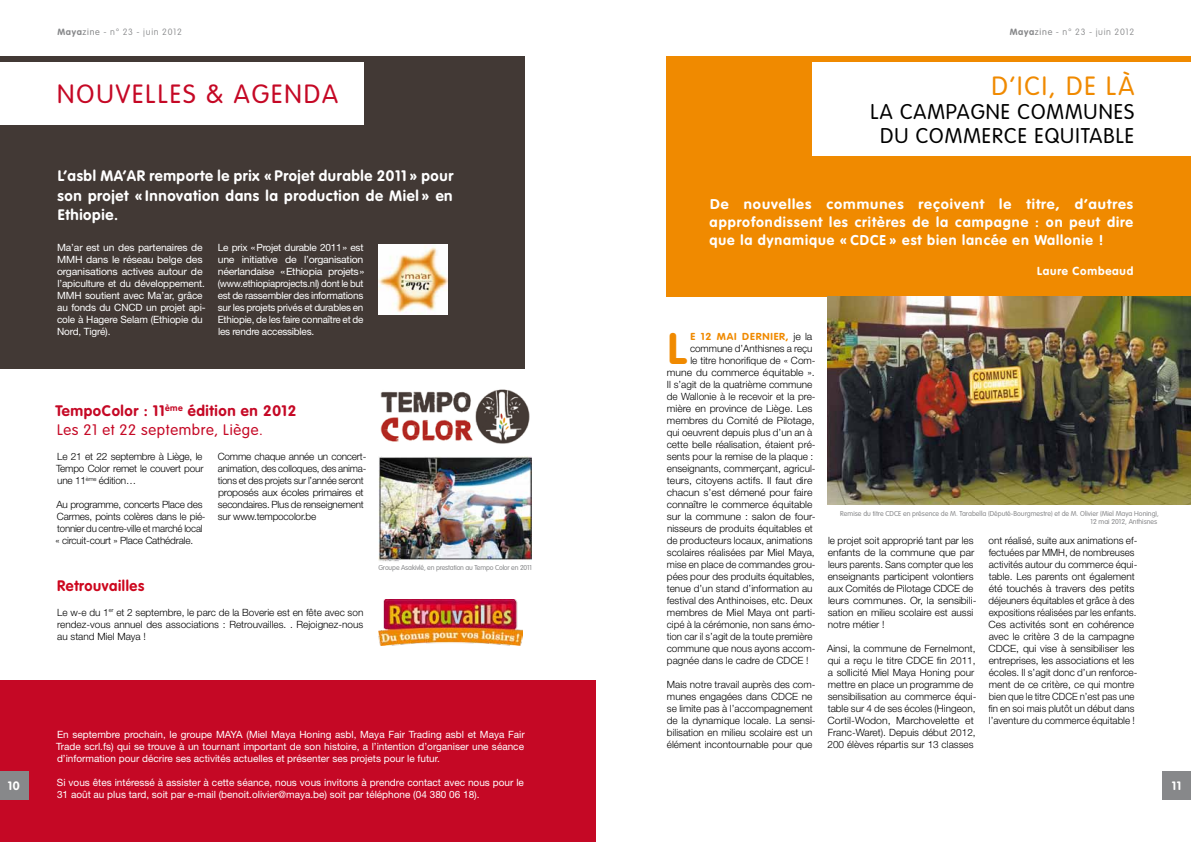
<style>
.page{position:relative;width:1191px;height:842px;background:#fff}
.page>*{position:absolute;margin:0;border:0;box-sizing:border-box;transform-origin:0 0}
.t1{font:700 43.4px "VAG Rounded";color:#f08a00}
.t2{font:300 26px "VAG Rounded";letter-spacing:.075em;color:#c50825}
.t3{font:300 26px "VAG Rounded";color:#f08a00}
.t4{font:300 21px/24px "VAG Rounded";letter-spacing:.05em;color:#000}
.t5{font:700 15px/19.2px "VAG Rounded";letter-spacing:.04em;color:#fff;text-align:justify}
.t6{font:700 15px/19.2px "VAG Rounded";letter-spacing:.04em;color:#c50825}
.t7{font:700 15px "VAG Rounded";letter-spacing:.04em;color:#cd071e}
.t8{font:700 14px/18px "VAG Rounded";letter-spacing:.065em;color:#fff;text-align:justify;scale:1.05 1}
.t9{font:700 12px "VAG Rounded";color:#fff}
.t10{font:700 11.5px "VAG Rounded";letter-spacing:.065em;color:#fff}
.t11{font:300 10px/12px "Helvetica Neue LT Std";color:#000}
.t12{font:10px/12px "Helvetica Neue LT Std";letter-spacing:-.015em;color:#fff}
.t13{font:300 10px/12px "Helvetica Neue LT Std";letter-spacing:-.02em;color:#000}
.t14{font:300 10px "Helvetica Neue LT Std";color:#000;scale:1.04 1}
.t15{font:300 10px "Helvetica Neue LT Std";color:#000;scale:1.05 1}
.t16{font:700 10px "VAG Rounded";color:#f08a00;scale:1.05 1}
.t17{font:100 9px "VAG Rounded";letter-spacing:.075em;color:#87888a}
.t18{font:300 7px/8.4px "VAG Rounded";color:#87888a;text-align:right}
.t19{font:300 7px "VAG Rounded";letter-spacing:-.02em;color:#87888a}
.s1{font-weight:700}
.s2{font-weight:300}
.s3{font-family:"Helvetica Neue LT Std";font-weight:300;color:#000}
</style>
<div class="page">
<div style="left:0;top:681px;width:595px;height:161px;background:#c50825"></div>
<div style="left:666px;top:57px;width:525px;height:240px;background:#f08a00"></div>
<div style="left:813px;top:62px;width:378px;height:94px;background:#fff"></div>
<img style="left:827px;top:297px;width:364px;height:207px">
<div style="left:0;top:57px;width:524px;height:312px;background:#423935"></div>
<div style="left:0;top:62px;width:364px;height:63px;background:#fff"></div>
<img style="left:378px;top:245px;width:70px;height:69px">
<img style="left:380px;top:389px;width:150px;height:55px">
<img style="left:378px;top:456px;width:154px;height:106px">
<img style="left:378px;top:599px;width:144px;height:47px">
<div style="left:0;top:771px;width:28px;height:28px;background:#87888a"></div>
<div style="left:1162px;top:771px;width:29px;height:28px;background:#87888a"></div>
<p class="t9" style="left:8px;top:778px;width:13px">10</p>
<p class="t17" style="left:57px;top:26px;width:126px"><span class="s1">Maya</span><span class="s2">zine</span> - n° 23 - juin 2012</p>
<h2 class="t2" style="left:57px;top:79px;width:282px">NOUVELLES &amp; AGENDA</h2>
<h3 class="t5" style="left:58px;top:167px;width:397px">L’asbl Ma’ar remporte le prix « Projet durable 2011 » pour son projet « Innovation dans la production de Miel » en Ethiopie.</h3>
<p class="t12" style="left:57px;top:241px;width:150px">Ma’ar est un des partenaires de<br>MMH dans le réseau belge des organisations actives autour de l’apiculture et du développement.<br>MMH soutient avec Ma’ar, grâce au fonds du CNCD un projet api&shy;cole à Hagere Selam (Ethiopie du<br>Nord, Tigré).</p>
<p class="t12" style="left:218px;top:241px;width:148px;text-align:justify">Le prix «Projet durable 2011» est une initiative de l’organisation néerlandaise «Ethiopia projets» (www.ethiopiaprojects.nl) dont le but est de rassembler des informations sur les projets privés et durables en Ethiopie, de les faire connaître et de les rendre accessibles.</p>
<h3 class="t6" style="left:56px;top:402px;width:242px">TempoColor : 11<sup>ème</sup> édition en 2012<br><span class="s2">Les 21 et 22 septembre, Liège.</span></h3>
<p class="t11" style="left:56px;top:450px;width:149px;text-align:justify">Le 21 et 22 septembre à Liège, le Tempo Color remet le couvert pour une 11<sup>ème</sup> édition…</p>
<p class="t13" style="left:56px;top:498px;width:152px">Au programme, concerts Place des Carmes, points colères dans le pié&shy;tonnier du centre-ville et marché local « circuit-court » Place Cathédrale.</p>
<p class="t13" style="left:218px;top:450px;width:150px">Comme chaque année un concert&shy;animation, des colloques, des anima&shy;tions et des projets sur l’année seront proposés aux écoles primaires et secondaires. Plus de renseignement sur www.tempocolor.be</p>
<h3 class="t7" style="left:57px;top:577px;width:88px">Retrouvailles</h3>
<p class="t11" style="left:57px;top:606px;width:308px;text-align:justify">Le w-e du 1<sup>er</sup> et 2 septembre, le parc de la Boverie est en fête avec son rendez-vous annuel des associations : Retrouvailles. . Rejoignez-nous au stand Miel Maya !</p>
<p class="t19" style="left:378px;top:564px;width:155px">Groupe Asakivlé, en prestation au Tempo Color en 2011</p>
<p class="t12" style="left:56px;top:729px;width:470px;text-align:justify">En septembre prochain, le groupe MAYA (Miel Maya Honing asbl, Maya Fair Trading asbl et Maya Fair Trade scrl.fs) qui se trouve à un tournant important de son histoire, a l’intention d’organiser une séance d’information pour décrire ses activités actuelles et présenter ses projets pour le futur.</p>
<p class="t12" style="left:57px;top:777px;width:468px">Si vous êtes intéressé à assister à cette séance, nous vous invitons à prendre contact avec nous pour le<br>31 août au plus tard, soit par e-mail (benoit.olivier@maya.be) soit par téléphone (04 380 06 18).</p>
<p class="t17" style="left:1009px;top:26px;width:126px"><span class="s1">Maya</span><span class="s2">zine</span> - n° 23 - juin 2012</p>
<h2 class="t3" style="left:991px;top:71px;width:144px">D’ICI, DE LÀ</h2>
<h3 class="t4" style="left:880px;top:100px;width:217px;text-indent:-10px">La campagne Communes du Commerce</h3>
<h3 class="t4" style="left:1034px;top:124px;width:58px">Equitable</h3>
<h3 class="t8" style="left:709px;top:196px;width:405px">De nouvelles communes reçoivent le titre, d’autres approfondissent les critères de la campagne : on peut dire que la dynamique « CDCE » est bien lancée en Wallonie !</h3>
<p class="t10" style="left:1037px;top:264px;width:98px">Laure Combeaud</p>
<h1 class="t1" style="left:668px;top:323px;width:11px">l</h1>
<p class="t16" style="left:690px;top:331px;width:118px">e 12 mai derni er, <span class="s3">je la</span></p>
<p class="t11" style="left:690px;top:342px;width:124px">commune d’Anthisnes a reçu</p>
<p class="t11" style="left:690px;top:354px;width:127px">le titre honorifique de « Com-</p>
<p class="t14" style="left:667px;top:367px;width:144px">mune du commerce équitable ».</p>
<p class="t11" style="left:667px;top:378px;width:147px">Il s’agit de la quatrième commune</p>
<p class="t11" style="left:667px;top:390px;width:150px">de Wallonie à le recevoir et la pre-</p>
<p class="t11" style="left:667px;top:402px;width:147px">mière en province de Liège. Les</p>
<p class="t11" style="left:667px;top:414px;width:149px">membres du Comité de Pilotage,</p>
<p class="t11" style="left:667px;top:426px;width:147px">qui oeuvrent depuis plus d’un an à</p>
<p class="t11" style="left:666px;top:438px;width:150px">cette belle réalisation, étaient pré-</p>
<p class="t11" style="left:667px;top:450px;width:148px">sents pour la remise de la plaque :</p>
<p class="t11" style="left:667px;top:462px;width:150px">enseignants, commerçant, agricul-</p>
<p class="t14" style="left:667px;top:475px;width:141px">teurs, citoyens actifs. Il faut dire</p>
<p class="t14" style="left:666px;top:487px;width:142px">chacun s’est démené pour faire</p>
<p class="t11" style="left:666px;top:498px;width:147px">connaître le commerce équitable</p>
<p class="t15" style="left:667px;top:511px;width:143px">sur la commune : salon de four-</p>
<p class="t11" style="left:667px;top:522px;width:147px">nisseurs de produits équitables et</p>
<p class="t11" style="left:667px;top:534px;width:147px">de producteurs locaux, animations</p>
<p class="t11" style="left:667px;top:546px;width:149px">scolaires réalisées par Miel Maya,</p>
<p class="t11" style="left:667px;top:558px;width:150px">mise en place de commandes grou-</p>
<p class="t11" style="left:667px;top:570px;width:149px">pées pour des produits équitables,</p>
<p class="t11" style="left:667px;top:582px;width:147px">tenue d’un stand d’information au</p>
<p class="t11" style="left:667px;top:594px;width:147px">festival des Anthinoises, etc. Deux</p>
<p class="t11" style="left:667px;top:606px;width:150px">membres de Miel Maya ont parti-</p>
<p class="t11" style="left:666px;top:618px;width:150px">cipé à la cérémonie, non sans émo-</p>
<p class="t11" style="left:667px;top:630px;width:147px">tion car il s’agit de la toute première</p>
<p class="t11" style="left:666px;top:642px;width:150px">commune que nous ayons accom-</p>
<p class="t11" style="left:667px;top:654px;width:143px">pagnée dans le cadre de CDCE !</p>
<p class="t11" style="left:667px;top:678px;width:150px">Mais notre travail auprès des com&shy;munes engagées dans CDCE ne se limite pas à l’accompagnement de la dynamique locale. La sensi&shy;bilisation en milieu scolaire est un élément incontournable pour que</p>
<p class="t18" style="left:840px;top:509px;width:320px">Remise du titre CDCE en présence de M. Tarabella (Député-Bourgmestre) et de M. Olivier (Miel Maya Honing),<br>12 mai 2012, Anthisnes</p>
<p class="t11" style="left:827px;top:534px;width:150px">le projet soit approprié tant par les enfants de la commune que par leurs parents. Sans compter que les enseignants participent volontiers aux Comités de Pilotage CDCE de leurs communes. Or, la sensibili&shy;sation en milieu scolaire est aussi notre métier !</p>
<p class="t11" style="left:827px;top:642px;width:151px">Ainsi, la commune de Fernelmont, qui a reçu le titre CDCE fin 2011, a sollicité Miel Maya Honing pour mettre en place un programme de sensibilisation au commerce équi&shy;table sur 4 de ses écoles (Hingeon, Cortil-Wodon, Marchovelette et Franc-Waret). Depuis début 2012, 200 élèves répartis sur 13 classes</p>
<p class="t11" style="left:988px;top:534px;width:150px">ont réalisé, suite aux animations ef&shy;fectuées par MMH, de nombreuses activités autour du commerce équi&shy;table. Les parents ont également été touchés à travers des petits déjeuners équitables et grâce à des expositions réalisées par les enfants.<br>Ces activités sont en cohérence avec le critère 3 de la campagne CDCE, qui vise à sensibiliser les entreprises, les associations et les écoles. Il s’agit donc d’un renforce&shy;ment de ce critère, ce qui montre bien que le titre CDCE n’est pas une fin en soi mais plutôt un début dans l’aventure du commerce équitable !</p>
<p class="t9" style="left:1171px;top:778px;width:11px">11</p>
</div>
